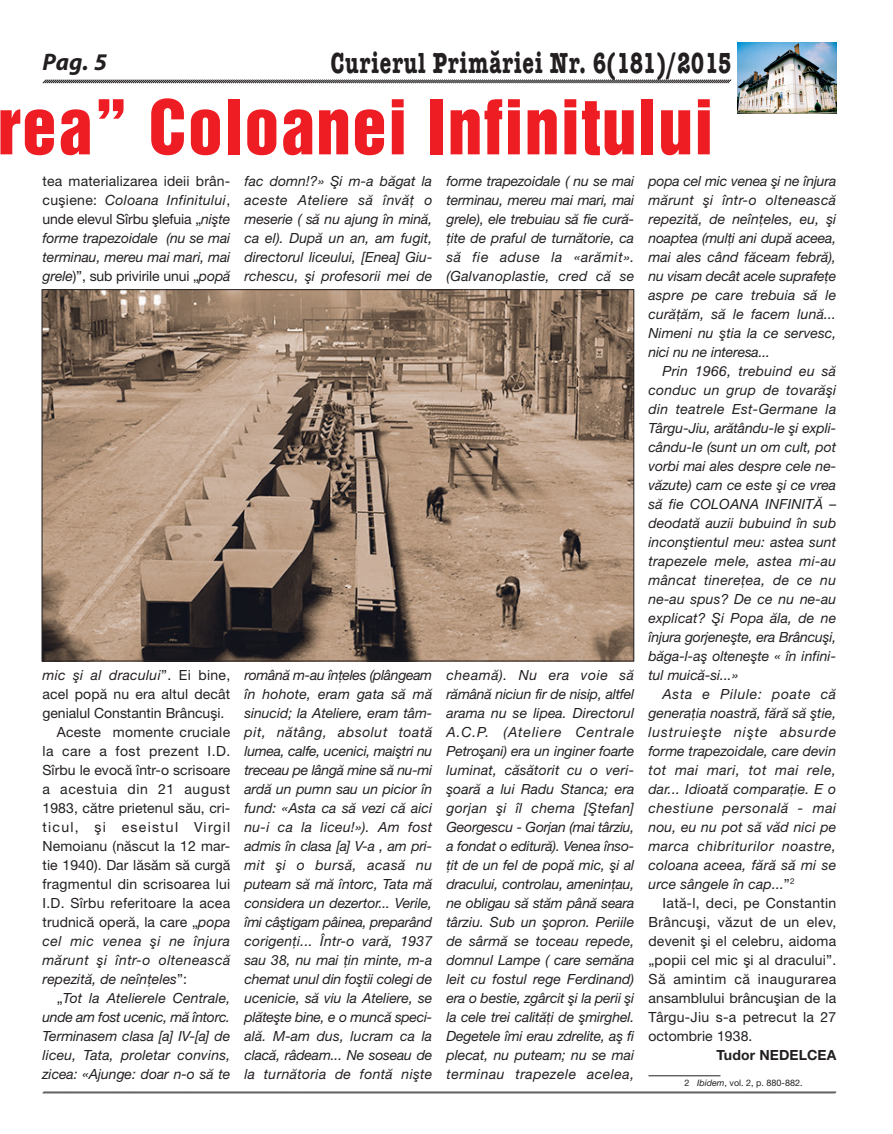
<style>
.page{position:relative;width:893px;height:1134px;background:#fff}
.page>*{position:absolute;margin:0;border:0;box-sizing:border-box;transform-origin:0 0}
.t1{font:69px "Helvetica Inserat ROM";letter-spacing:.02em;color:#ee1d23}
.t2{font:700 30px "American Typ Itc DEE";letter-spacing:.05em;color:#231f20;scale:.7 1}
.t3{font:italic 700 24px "Myriad Pro";color:#231f20}
.t4{font:italic 14px/19px "Helvetica Neue ROM";letter-spacing:.005em;color:#231f20;text-align:justify}
.t5{font:14px/19px "Helvetica Neue ROM";letter-spacing:.01em;color:#231f20;text-align:justify}
.t6{font:italic 14px "Helvetica Neue ROM";letter-spacing:-.02em;color:#231f20}
.t7{font:italic 14px "Helvetica Neue ROM";letter-spacing:.035em;color:#231f20}
.t8{font:14px "Helvetica Neue ROM";letter-spacing:.035em;color:#231f20}
.t9{font:14px "Helvetica Neue ROM";letter-spacing:.09em;color:#231f20}
.t10{font:italic 14px "Helvetica Neue ROM";letter-spacing:.04em;color:#231f20}
.t11{font:14px "Helvetica Neue ROM";letter-spacing:.05em;color:#231f20}
.t12{font:700 14px "Helvetica Neue ROM";letter-spacing:.005em;color:#231f20}
.t13{font:9px "Helvetica Neue ROM";color:#231f20}
.s1{font-style:normal}
.s2{font-style:italic}
</style>
<div class="page">
<svg style="left:42px;top:1091px;width:795px;height:3px;background:#949496"></svg>
<svg style="left:42px;top:79px;width:690px;height:5px;background:#939191"></svg>
<img style="left:737px;top:43px;width:99px;height:71px">
<hr style="left:648px;top:1075px;width:72px;height:1px;background:#231f20">
<img style="left:44px;top:291px;width:588px;height:368px">
<h3 class="t3" style="left:43px;top:46px;width:66px">Pag. 5</h3>
<h2 class="t2" style="left:331px;top:46px;width:574px">Curierul Primăriei Nr. 6(181)/2015</h2>
<h1 class="t1" style="left:-2px;top:86px;width:717px">rea” Coloanei Infinitului</h1>
<p class="t4" style="left:43px;top:171px;width:189px"><span class="s1">tea materializarea ideii brân&shy;cuşiene:</span> Coloana Infinitului<span class="s1">, unde elevul Sîrbu şlefuia „</span>nişte forme trapezoidale (nu se mai terminau, mereu mai mari, mai grele<span class="s1">)”, sub privirile unui „</span>popă</p>
<p class="t4" style="left:648px;top:171px;width:189px">popa cel mic venea şi ne înjura mărunt şi într-o oltenească repezită, de neînţeles, eu, şi noaptea (mulţi ani după aceea, mai ales când făceam febră), nu visam decât acele suprafeţe aspre pe care trebuia să le curăţăm, să le facem lună...<br>Nimeni nu ştia la ce servesc, nici nu ne interesa...</p>
<p class="t4" style="left:648px;top:361px;width:189px;text-indent:14px">Prin 1966, trebuind eu să conduc un grup de tovarăşi din teatrele Est-Germane la Târgu-Jiu, arătându-le şi expli&shy;cându-le (sunt un om cult, pot vorbi mai ales despre cele ne&shy;văzute) cam ce este şi ce vrea să fie COLOANA INFINITĂ – deodată auzii bubuind în sub inconştientul meu: astea sunt trapezele mele, astea mi-au mâncat tinereţea, de ce nu ne-au spus? De ce nu ne-au explicat? Şi Popa ăla, de ne înjura gorjeneşte, era Brâncuşi, băga-l-aş olteneşte « în infini&shy;tul muică-si...»</p>
<p class="t4" style="left:648px;top:684px;width:189px;text-indent:14px">Asta e Pilule: poate că generaţia noastră, fără să ştie, lustruieşte nişte absurde forme trapezoidale, care devin tot mai mari, tot mai rele, dar... Idioată comparaţie. E o chestiune personală - mai nou, eu nu pot să văd nici pe marca chibriturilor noastre, coloana aceea, fără să mi se urce sângele în cap...<span class="s1">”</span><sup>2</sup></p>
<p class="t5" style="left:648px;top:893px;width:189px;text-indent:14px">Iată<span class="s2">-</span>l, deci, pe Constantin Brâncuşi, văzut de un elev, devenit şi el celebru, aidoma „popii cel mic şi al dracului”.<br>Să amintim că inaugurarea ansamblului brâncuşian de la Târgu-Jiu s-a petrecut la 27 octombrie 1938.</p>
<p class="t12" style="left:717px;top:1046px;width:121px">Tudor NEDELCEA</p>
<p class="t13" style="left:684px;top:1077px;width:120px">2 <span class="s2">Ibidem</span>, vol. 2, p. 880-882.</p>
<p class="t4" style="left:244px;top:171px;width:189px">fac domn!?» Şi m-a băgat la aceste Ateliere să învăţ o meserie ( să nu ajung în mină, ca el). După un an, am fugit, directorul liceului, [Enea] Giu&shy;rchescu, şi profesorii mei de</p>
<p class="t4" style="left:446px;top:171px;width:189px">forme trapezoidale ( nu se mai terminau, mereu mai mari, mai grele), ele trebuiau să fie cură&shy;ţite de praful de turnătorie, ca să fie aduse la «arămit». (Galvanoplastie, cred că se</p>
<p class="t4" style="left:446px;top:665px;width:189px">cheamă). Nu era voie să rămână niciun fir de nisip, altfel arama nu se lipea. Directorul A.C.P. (Ateliere Centrale Petroşani) era un inginer foarte luminat, căsătorit cu o veri&shy;şoară a lui Radu Stanca; era gorjan şi îl chema [Ştefan] Georgescu - Gorjan (mai târziu, a fondat o editură). Venea înso&shy;ţit de un fel de popă mic, şi al dracului, controlau, ameninţau, ne obligau să stăm până seara târziu. Sub un şopron. Periile de sârmă se toceau repede, domnul Lampe ( care semăna leit cu fostul rege Ferdinand) era o bestie, zgârcit şi la perii şi la cele trei calităţi de şmirghel.<br>Degetele îmi erau zdrelite, aş fi plecat, nu puteam; nu se mai terminau trapezele acelea,</p>
<p class="t4" style="left:244px;top:665px;width:189px">română m-au înţeles (plângeam în hohote, eram gata să mă sinucid; la Ateliere, eram tâm&shy;pit, nătâng, absolut toată lumea, calfe, ucenici, maiştri nu treceau pe lângă mine să nu-mi ardă un pumn sau un picior în fund: «Asta ca să vezi că aici nu-i ca la liceu!»). Am fost admis în clasa [a] V-a , am pri&shy;mit şi o bursă, acasă nu puteam să mă întorc, Tata mă considera un dezertor... Verile, îmi câştigam pâinea, preparând corigenţi... Într-o vară, 1937 sau 38, nu mai ţin minte, m-a chemat unul din foştii colegi de ucenicie, să viu la Ateliere, se plăteşte bine, e o muncă speci&shy;ală. M-am dus, lucram ca la clacă, râdeam... Ne soseau de la turnătoria de fontă nişte</p>
<p class="t4" style="left:43px;top:665px;width:189px">mic şi al dracului<span class="s1">”. Ei bine,</span></p>
<p class="t5" style="left:43px;top:684px;width:189px">acel popă nu era altul decât</p>
<p class="t5" style="left:43px;top:703px;width:183px">genialul Constantin Brâncuşi.</p>
<p class="t5" style="left:57px;top:722px;width:175px">Aceste momente cruciale</p>
<p class="t8" style="left:43px;top:742px;width:189px">la care a fost prezent I.D.</p>
<p class="t5" style="left:43px;top:760px;width:189px">Sîrbu le evocă într-o scrisoare</p>
<p class="t11" style="left:43px;top:780px;width:189px">a acestuia din 21 august</p>
<p class="t5" style="left:43px;top:798px;width:189px">1983, către prietenul său, cri-</p>
<p class="t9" style="left:43px;top:818px;width:189px">ticul, şi eseistul Virgil</p>
<p class="t5" style="left:43px;top:836px;width:189px">Nemoianu (născut la 12 mar-</p>
<p class="t5" style="left:43px;top:855px;width:189px">tie 1940). Dar lăsăm să curgă</p>
<p class="t5" style="left:43px;top:874px;width:189px">fragmentul din scrisoarea lui</p>
<p class="t5" style="left:43px;top:893px;width:189px">I.D. Sîrbu referitoare la acea</p>
<p class="t5" style="left:43px;top:912px;width:189px">trudnică operă, la care „<span class="s2">popa</span></p>
<p class="t10" style="left:43px;top:932px;width:189px">cel mic venea şi ne înjura</p>
<p class="t7" style="left:43px;top:951px;width:189px">mărunt şi într-o oltenească</p>
<p class="t4" style="left:43px;top:969px;width:146px">repezită, de neînţeles<span class="s1">”:</span></p>
<p class="t4" style="left:57px;top:988px;width:175px"><span class="s1">„</span>Tot la Atelierele Centrale,</p>
<p class="t6" style="left:43px;top:1008px;width:189px">unde am fost ucenic, mă întorc.</p>
<p class="t4" style="left:43px;top:1026px;width:189px">Terminasem clasa [a] IV-[a] de</p>
<p class="t4" style="left:43px;top:1045px;width:189px">liceu, Tata, proletar convins,</p>
<p class="t4" style="left:43px;top:1064px;width:189px">zicea: «Ajunge: doar n-o să te</p>
</div>
